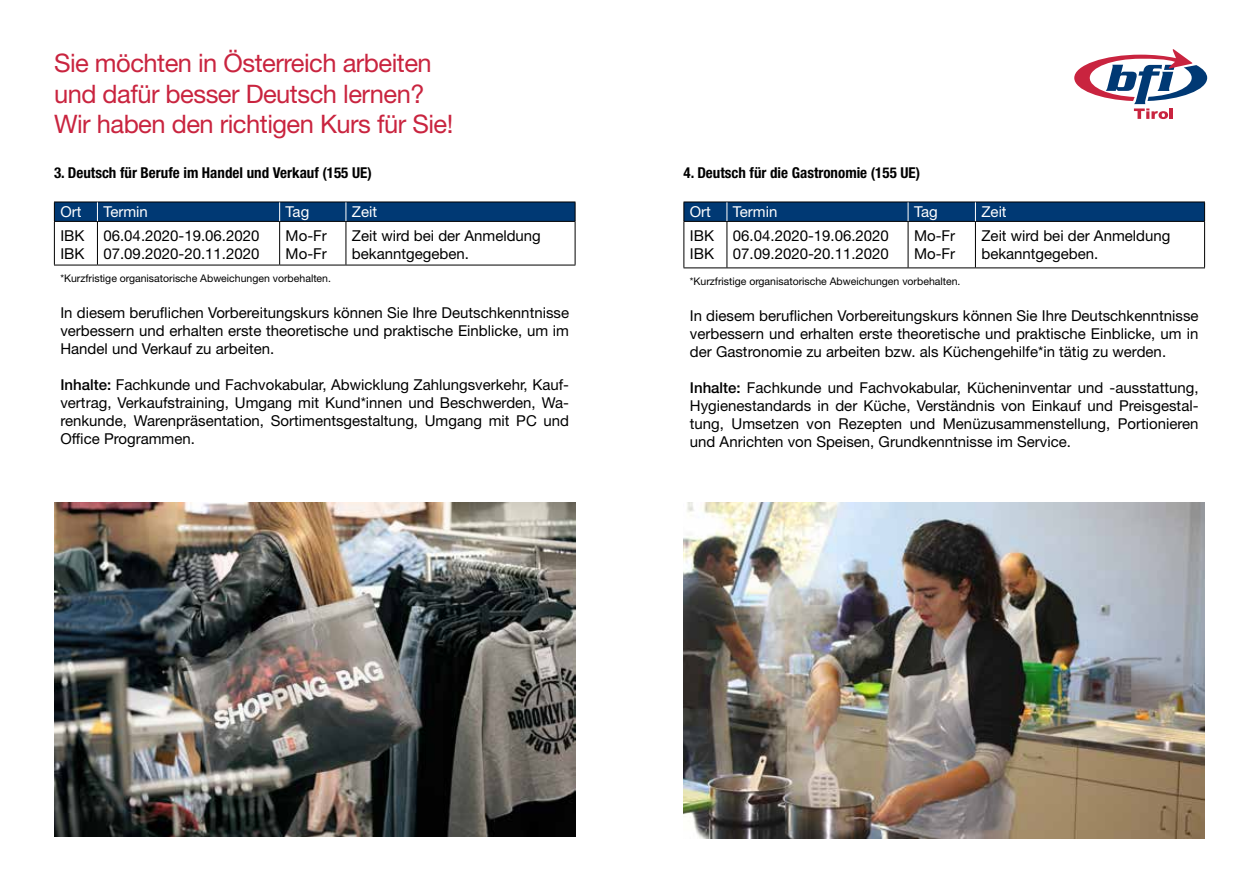
<style>
.page{position:relative;width:1259px;height:893px;background:#fff}
.page>*{position:absolute;margin:0;border:0;box-sizing:border-box;transform-origin:0 0}
.t1{font:25.5px/30.6px "Helvetica Neue LT Std";letter-spacing:-.02em;color:#c9243f}
.t2{font:15px/18px "Helvetica Neue LT Std";color:#000}
.t3{font:700 condensed 15px "Helvetica Neue LT Std";color:#000}
.t4{font:15px "Helvetica Neue LT Std";color:#fff}
.t5{font:10.5px "Helvetica Neue LT Std";color:#000}
.s1{font-weight:500}
</style>
<div class="page">
<svg style="left:1074px;top:49px;width:133px;height:70px"></svg>
<hr style="left:1169px;top:108px;width:4px;height:11px;background:#c9243f">
<hr style="left:683px;top:221px;width:44px;height:1px;background:#000">
<hr style="left:683px;top:222px;width:1px;height:45px;background:#000">
<hr style="left:727px;top:221px;width:181px;height:1px;background:#000">
<hr style="left:726px;top:222px;width:1px;height:45px;background:#000">
<hr style="left:908px;top:221px;width:67px;height:1px;background:#000">
<hr style="left:907px;top:222px;width:1px;height:45px;background:#000">
<hr style="left:975px;top:221px;width:230px;height:1px;background:#000">
<hr style="left:975px;top:222px;width:1px;height:45px;background:#000">
<hr style="left:1204px;top:222px;width:1px;height:45px;background:#000">
<hr style="left:683px;top:267px;width:44px;height:1px;background:#000">
<hr style="left:727px;top:267px;width:181px;height:1px;background:#000">
<hr style="left:908px;top:267px;width:67px;height:1px;background:#000">
<hr style="left:975px;top:267px;width:230px;height:1px;background:#000">
<svg style="left:683px;top:202px;width:522px;height:19px;background:#023871"></svg>
<hr style="left:54px;top:221px;width:43px;height:1px;background:#000">
<hr style="left:54px;top:222px;width:1px;height:43px;background:#000">
<hr style="left:97px;top:221px;width:183px;height:1px;background:#000">
<hr style="left:97px;top:222px;width:1px;height:43px;background:#000">
<hr style="left:280px;top:221px;width:66px;height:1px;background:#000">
<hr style="left:279px;top:222px;width:1px;height:43px;background:#000">
<hr style="left:346px;top:221px;width:229px;height:1px;background:#000">
<hr style="left:345px;top:222px;width:1px;height:43px;background:#000">
<hr style="left:575px;top:222px;width:1px;height:43px;background:#000">
<hr style="left:54px;top:265px;width:43px;height:1px;background:#000">
<hr style="left:97px;top:265px;width:183px;height:1px;background:#000">
<hr style="left:280px;top:265px;width:66px;height:1px;background:#000">
<hr style="left:346px;top:265px;width:229px;height:1px;background:#000">
<svg style="left:54px;top:202px;width:522px;height:19px;background:#003770"></svg>
<img style="left:54px;top:503px;width:521px;height:334px">
<img style="left:683px;top:503px;width:522px;height:336px">
<h1 class="t1" style="left:54px;top:47px;width:401px">Sie möchten in Österreich arbeiten und dafür besser Deutsch lernen?<br>Wir haben den richtigen Kurs für Sie!</h1>
<p class="t3" style="left:54px;top:163px;width:319px">3. Deutsch für Berufe im Handel und Verkauf (155 UE)</p>
<p class="t4" style="left:60px;top:203px;width:23px">Ort</p>
<p class="t4" style="left:103px;top:203px;width:46px">Termin</p>
<p class="t4" style="left:286px;top:203px;width:25px">Tag</p>
<p class="t4" style="left:352px;top:203px;width:27px">Zeit</p>
<p class="t2" style="left:60px;top:226px;width:26px">IBK<br>IBK</p>
<p class="t2" style="left:103px;top:226px;width:157px">06.04.2020-19.06.2020<br>07.09.2020-20.11.2020</p>
<p class="t2" style="left:286px;top:226px;width:43px">Mo-Fr<br>Mo-Fr</p>
<p class="t2" style="left:352px;top:226px;width:190px">Zeit wird bei der Anmeldung bekanntgegeben.</p>
<p class="t5" style="left:60px;top:272px;width:272px">*Kurzfristige organisatorische Abweichungen vorbehalten.</p>
<p class="t2" style="left:60px;top:303px;width:510px;text-align:justify">In diesem beruflichen Vorbereitungskurs können Sie Ihre Deutschkenntnisse verbessern und erhalten erste theoretische und praktische Einblicke, um im Handel und Verkauf zu arbeiten.</p>
<p class="t2" style="left:60px;top:375px;width:510px;text-align:justify"><span class="s1">Inhalte:</span> Fachkunde und Fachvokabular, Abwicklung Zahlungsverkehr, Kauf&shy;vertrag, Verkaufstraining, Umgang mit Kund*innen und Beschwerden, Wa&shy;renkunde, Warenpräsentation, Sortimentsgestaltung, Umgang mit PC und Office Programmen.</p>
<p class="t3" style="left:683px;top:163px;width:238px">4. Deutsch für die Gastronomie (155 UE)</p>
<p class="t4" style="left:690px;top:203px;width:23px">Ort</p>
<p class="t4" style="left:733px;top:203px;width:46px">Termin</p>
<p class="t4" style="left:914px;top:203px;width:25px">Tag</p>
<p class="t4" style="left:981px;top:203px;width:27px">Zeit</p>
<p class="t2" style="left:690px;top:226px;width:26px">IBK<br>IBK</p>
<p class="t2" style="left:733px;top:226px;width:157px">06.04.2020-19.06.2020<br>07.09.2020-20.11.2020</p>
<p class="t2" style="left:914px;top:226px;width:43px">Mo-Fr<br>Mo-Fr</p>
<p class="t2" style="left:981px;top:226px;width:190px">Zeit wird bei der Anmeldung bekanntgegeben.</p>
<p class="t5" style="left:690px;top:275px;width:272px">*Kurzfristige organisatorische Abweichungen vorbehalten.</p>
<p class="t2" style="left:690px;top:306px;width:510px;text-align:justify">In diesem beruflichen Vorbereitungskurs können Sie Ihre Deutschkenntnisse verbessern und erhalten erste theoretische und praktische Einblicke, um in der Gastronomie zu arbeiten bzw. als Küchengehilfe*in tätig zu werden.</p>
<p class="t2" style="left:690px;top:378px;width:510px;text-align:justify"><span class="s1">Inhalte:</span> Fachkunde und Fachvokabular, Kücheninventar und -ausstattung, Hygienestandards in der Küche, Verständnis von Einkauf und Preisgestal&shy;tung, Umsetzen von Rezepten und Menüzusammenstellung, Portionieren und Anrichten von Speisen, Grundkenntnisse im Service.</p>
</div>
